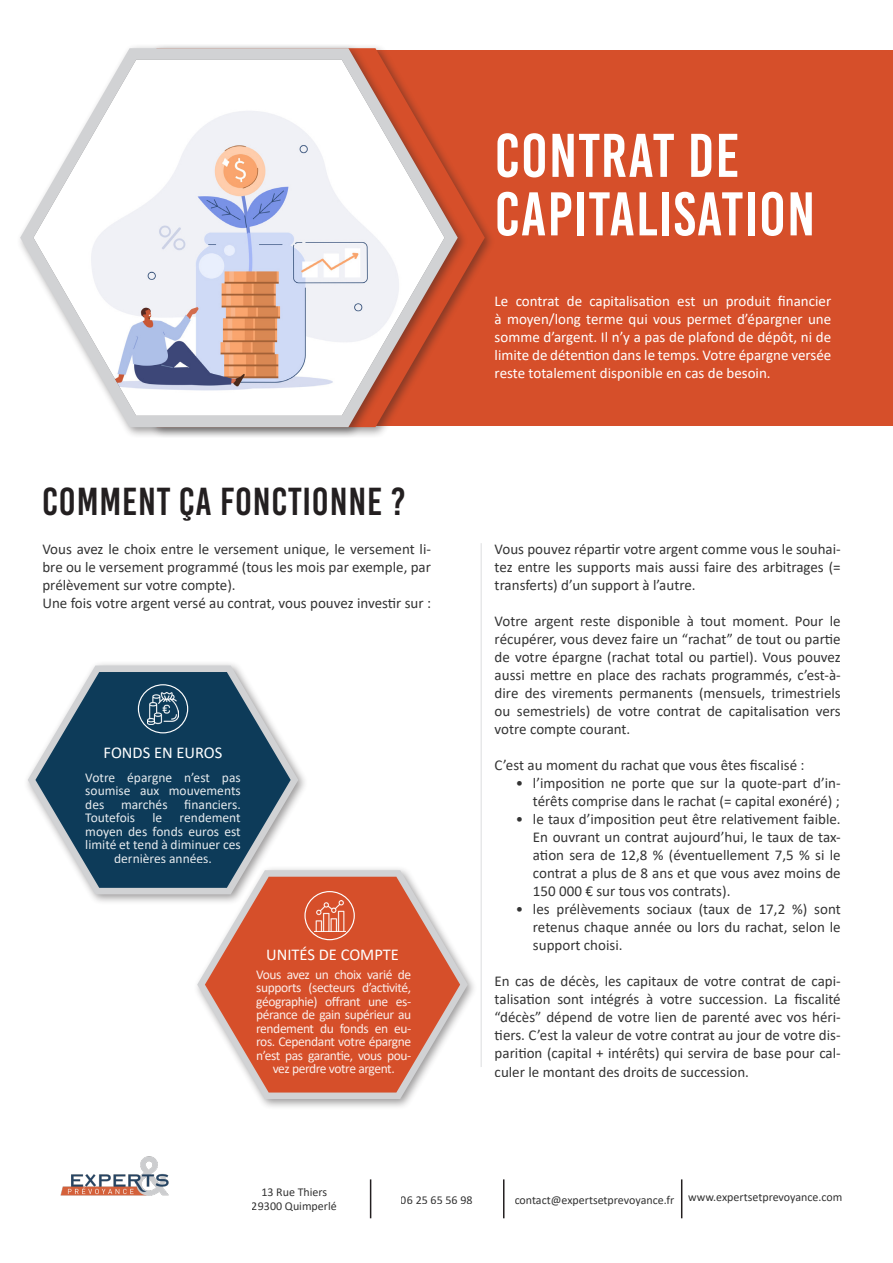
<style>
.page{position:relative;width:893px;height:1263px;background:#fff}
.page>*{position:absolute;margin:0;border:0;box-sizing:border-box;transform-origin:0 0}
.B_R_45_45_20{font:61.5px "Bebas Kai";letter-spacing:.02em;color:#fff}
.Bebas_Kai_Reg_Siz_24{font:39px "Bebas Kai";letter-spacing:.02em;color:#231f20}
.O_S_14{font:16.5px "Calibri";color:#fff}
.t1{font:15px/18px "Calibri";color:#000;text-align:justify}
.o_r_8_12{font:15px/18px "Calibri";color:#fff;text-align:justify}
.t2{font:13.5px/13.5px "Calibri";letter-spacing:-.03em;color:#fff;text-align:justify}
.t3{font:13.5px "Calibri";color:#fff}
.t4{font:12px/13.5px "Calibri";color:#000;text-align:center}
</style>
<div class="page">
<div style="left:318px;top:50px;width:575px;height:376px;background:#d64f2a"></div>
<div style="left:43px;top:43px;width:452px;height:395px;background:#231f20;opacity:.45"></div>
<svg style="left:468px;top:48px;width:17px;height:379px"></svg>
<div style="left:16px;top:43px;width:452px;height:395px;background:#231f20;opacity:.45"></div>
<svg style="left:20px;top:48px;width:438px;height:379px"></svg>
<img style="left:60px;top:1156px;width:109px;height:40px">
<hr style="left:480px;top:543px;width:2px;height:524px;background:#d1d2d4">
<img style="left:33px;top:60px;width:412px;height:356px">
<hr style="left:370px;top:1179px;width:1px;height:39px;background:#231f20">
<hr style="left:503px;top:1179px;width:1px;height:39px;background:#231f20">
<hr style="left:681px;top:1179px;width:1px;height:39px;background:#231f20">
<div style="left:193px;top:865px;width:285px;height:245px;background:#231f20;opacity:.45"></div>
<svg style="left:197px;top:870px;width:271px;height:229px"></svg>
<svg style="left:205px;top:877px;width:255px;height:215px;fill:#d64f2a"></svg>
<div style="left:23px;top:660px;width:286px;height:246px;background:#231f20;opacity:.45"></div>
<svg style="left:28px;top:665px;width:270px;height:229px"></svg>
<svg style="left:35px;top:672px;width:256px;height:216px;fill:#0d3b59"></svg>
<svg style="left:304px;top:891px;width:51px;height:49px"></svg>
<svg style="left:138px;top:684px;width:50px;height:49px"></svg>
<img style="left:147px;top:693px;width:32px;height:32px">
<img style="left:314px;top:900px;width:31px;height:31px">
<p class="B_R_45_45_20" style="left:495px;top:123px;width:246px">CONTRAT DE</p>
<p class="B_R_45_45_20" style="left:495px;top:181px;width:322px">CAPITALISATION</p>
<p class="Bebas_Kai_Reg_Siz_24" style="left:42px;top:480px;width:365px">COMMENT ÇA FONCTIONNE ?</p>
<p class="t1" style="left:42px;top:540px;width:390px;text-align:left">Vous avez le choix entre le versement unique, le versement li&shy;bre ou le versement programmé (tous les mois par exemple, par prélèvement sur votre compte).<br>Une fois votre argent versé au contrat, vous pouvez investir sur :</p>
<p class="O_S_14" style="left:104px;top:741px;width:120px">FONDS EN EUROS</p>
<p class="t2" style="left:85px;top:770px;width:157px">Votre épargne n’est pas soumise aux mouvements des marchés financiers.<br>Toutefois</p>
<p class="t2" style="left:153px;top:811px;width:11px">le</p>
<p class="t3" style="left:180px;top:808px;width:63px">rendement</p>
<p class="t3" style="left:85px;top:822px;width:157px">moyen des fonds euros est</p>
<p class="t3" style="left:85px;top:835px;width:157px">limité et tend à diminuer ces</p>
<p class="t3" style="left:114px;top:849px;width:99px">dernières années.</p>
<p class="O_S_14" style="left:266px;top:943px;width:134px">UNITÉS DE COMPTE</p>
<p class="t2" style="left:256px;top:967px;width:157px;text-align:center">Vous avez un choix varié de supports (secteurs d’activité, géographie) offrant une es&shy;pérance de gain supérieur au rendement du fonds en eu&shy;ros. Cependant votre épargne n’est pas garantie, vous pou&shy;vez perdre votre argent.</p>
<p class="o_r_8_12" style="left:495px;top:292px;width:338px">Le contrat de capitalisation est un produit financier à moyen/long terme qui vous permet d’épargner une somme d’argent. Il n’y a pas de plafond de dépôt, ni de limite de détention dans le temps. Votre épargne versée reste totalement disponible en cas de besoin.</p>
<p class="t1" style="left:495px;top:540px;width:348px">Vous pouvez répartir votre argent comme vous le souhai&shy;tez entre les supports mais aussi faire des arbitrages (= transferts) d’un support à l’autre.</p>
<p class="t1" style="left:495px;top:612px;width:348px">Votre argent reste disponible à tout moment. Pour le récupérer, vous devez faire un “rachat” de tout ou partie de votre épargne (rachat total ou partiel). Vous pouvez aussi mettre en place des rachats programmés, c’est-à&shy;dire des virements permanents (mensuels, trimestriels ou semestriels) de votre contrat de capitalisation vers votre compte courant.</p>
<p class="t1" style="left:495px;top:756px;width:311px">C’est au moment du rachat que vous êtes fiscalisé :</p>
<p class="t1" style="left:516px;top:774px;width:326px;text-align:right">• l’imposition ne porte que sur la quote-part d’in&shy;térêts comprise dans le rachat (= capital exonéré) ;</p>
<p class="t1" style="left:533px;top:810px;width:309px;text-indent:-17px">• le taux d’imposition peut être relativement faible.<br>En ouvrant un contrat aujourd’hui, le taux de tax&shy;ation sera de 12,8 % (éventuellement 7,5 % si le contrat a plus de 8 ans et que vous avez moins de 150 000 € sur tous vos contrats).</p>
<p class="t1" style="left:533px;top:900px;width:309px;text-indent:-17px">• les prélèvements sociaux (taux de 17,2 %) sont retenus chaque année ou lors du rachat, selon le support choisi.</p>
<p class="t1" style="left:495px;top:972px;width:348px">En cas de décès, les capitaux de votre contrat de capi&shy;talisation sont intégrés à votre succession. La fiscalité “décès” dépend de votre lien de parenté avec vos héri&shy;tiers. C’est la valeur de votre contrat au jour de votre dis&shy;parition (capital + intérêts) qui servira de base pour cal&shy;culer le montant des droits de succession.</p>
<p class="t4" style="left:252px;top:1185px;width:87px">13 Rue Thiers<br>29300 Quimperlé</p>
<p class="t4" style="left:401px;top:1192px;width:73px">06 25 65 56 98</p>
<p class="t4" style="left:515px;top:1192px;width:329px">contact@expertsetprevoyance.fr www.expertsetprevoyance.com</p>
</div>
